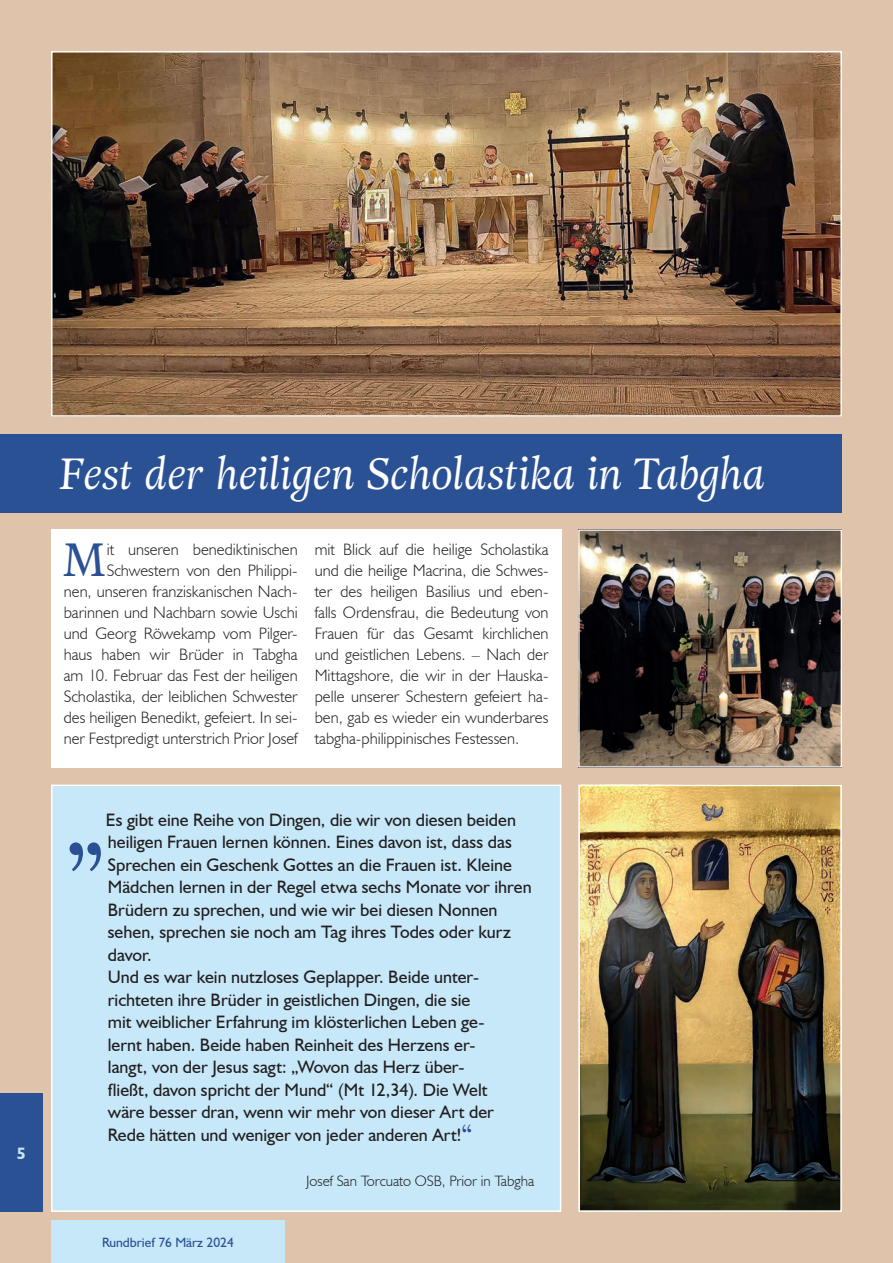
<style>
.page{position:relative;width:893px;height:1263px;background:#dfc3aa}
.page>*{position:absolute;margin:0;border:0;box-sizing:border-box;transform-origin:0 0}
.t1{font:700 76.5px "Adriane Text";color:#2b5195}
.t2{font:46.5px "Adriane Text";color:#2b5195}
.t3{font:italic 43.5px "Adriane Text";color:#fff}
.t4{font:18px/22.5px "Humanist 521 BT";color:#231f20}
.t5{font:300 16.5px/21px "Humanist 521 BT";color:#231f20;text-align:right}
.t6{font:700 16.5px "Humanist 521 BT";color:#c6e8f9}
.t7{font:300 15px "Humanist 521 BT";color:#231f20}
.t8{font:13.5px "Humanist 521 BT";color:#2b5195}
.s1{font-family:"Adriane Text";font-weight:700;font-size:21px;color:#2b5195}
</style>
<div class="page">
<img style="left:581px;top:787px;width:258px;height:422px">
<div style="left:578px;top:784px;width:264px;height:428px;border:2px solid #fff"></div>
<div style="left:0;top:434px;width:842px;height:78px;background:#2b5195"></div>
<div style="left:52px;top:785px;width:509px;height:426px;background:#c6e8f9"></div>
<div style="left:51px;top:784px;width:510px;height:428px;border:2px solid #fff"></div>
<img style="left:580px;top:531px;width:260px;height:234px">
<div style="left:578px;top:529px;width:264px;height:238px;border:1px solid #fff"></div>
<img style="left:54px;top:54px;width:785px;height:360px">
<div style="left:51px;top:51px;width:791px;height:366px;border:2px solid #fff"></div>
<div style="left:51px;top:529px;width:510px;height:238px;background:#fff"></div>
<div style="left:51px;top:1220px;width:234px;height:43px;background:#c6e8f9"></div>
<div style="left:0;top:1093px;width:43px;height:119px;background:#2b5195"></div>
<p class="t6" style="left:17px;top:1143px;width:10px">5</p>
<h3 class="t3" style="left:60px;top:444px;width:711px">Fest der heiligen Scholastika in Tabgha</h3>
<h2 class="t2" style="left:62px;top:528px;width:47px">M</h2>
<p class="t5" style="left:64px;top:539px;width:235px">it unseren benediktinischen Schwestern von den Philippi-<br>nen, unseren franziskanischen Nach&shy;barinnen und Nachbarn sowie Uschi und Georg Röwekamp vom Pilger&shy;haus haben wir Brüder in Tabgha am 10. Februar das Fest der heiligen Scholastika, der leiblichen Schwester des heiligen Benedikt, gefeiert. In sei&shy;ner Festpredigt unterstrich Prior Josef</p>
<p class="t5" style="left:315px;top:539px;width:235px;text-align:justify">mit Blick auf die heilige Scholastika und die heilige Macrina, die Schwes&shy;ter des heiligen Basilius und eben&shy;falls Ordensfrau, die Bedeutung von Frauen für das Gesamt kirchlichen und geistlichen Lebens. – Nach der Mittagshore, die wir in der Hauska&shy;pelle unserer Schestern gefeiert ha&shy;ben, gab es wieder ein wunderbares tabgha-philippinisches Festessen.</p>
<p class="t4" style="left:106px;top:808px;width:427px">Es gibt eine Reihe von Dingen, die wir von diesen beiden heiligen Frauen lernen können. Eines davon ist, dass das Sprechen ein Geschenk Gottes an die Frauen ist. Kleine Mädchen lernen in der Regel etwa sechs Monate vor ihren Brüdern zu sprechen, und wie wir bei diesen Nonnen sehen, sprechen sie noch am Tag ihres Todes oder kurz davor.<br>Und es war kein nutzloses Geplapper. Beide unter&shy;richteten ihre Brüder in geistlichen Dingen, die sie<br>mit weiblicher Erfahrung im klösterlichen Leben ge-<br>lernt haben. Beide haben Reinheit des Herzens er-<br>langt, von der Jesus sagt: „Wovon das Herz über-<br>fließt, davon spricht der Mund“ (Mt 12,34). Die Welt<br>wäre besser dran, wenn wir mehr von dieser Art der Rede hätten und weniger von jeder anderen Art!<span class="s1">“</span></p>
<p class="t7" style="left:306px;top:1171px;width:230px">Josef San Torcuato OSB, Prior in Tabgha</p>
<h1 class="t1" style="left:65px;top:776px;width:43px">„</h1>
<p class="t8" style="left:102px;top:1234px;width:133px">Rundbrief 76 März 2024</p>
</div>
